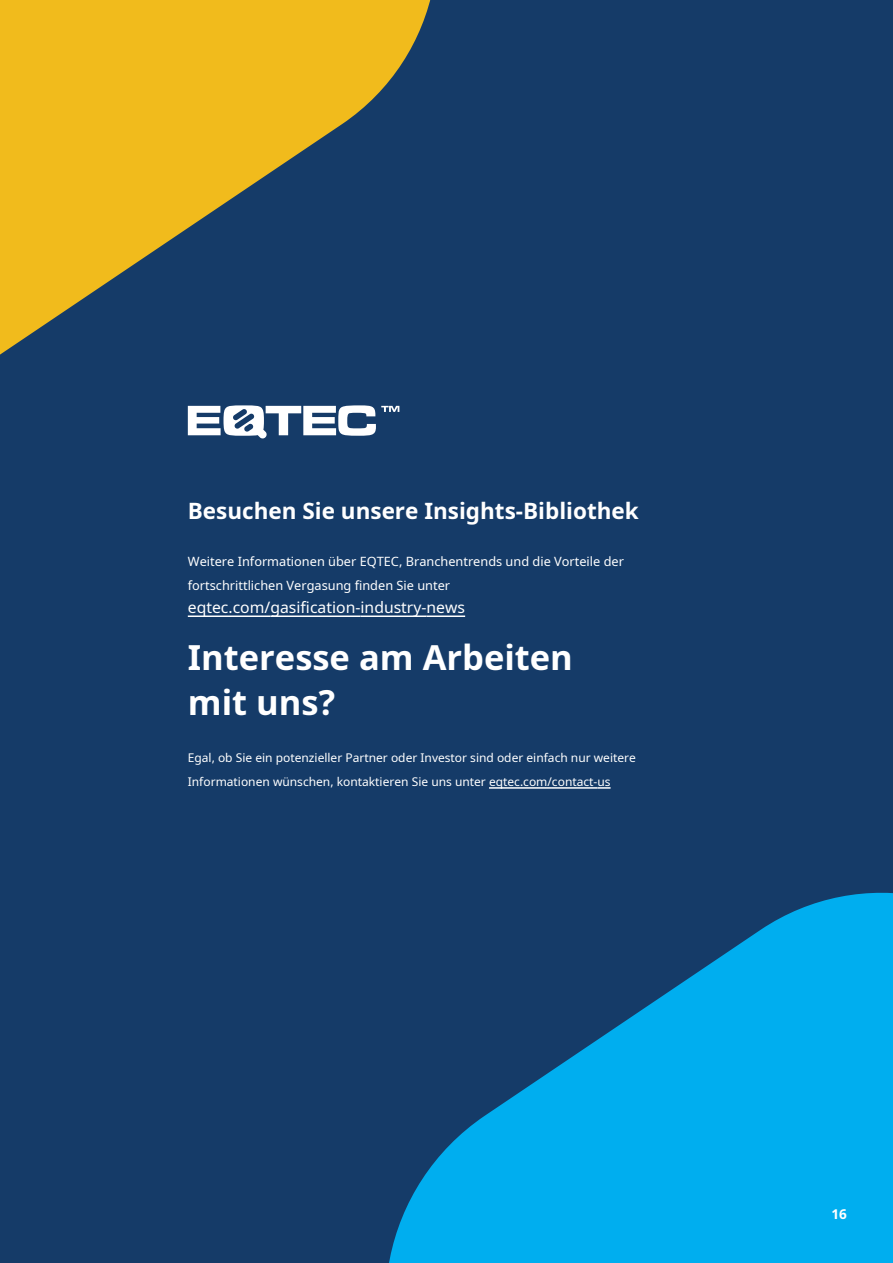
<style>
.page{position:relative;width:893px;height:1263px;background:#153b68}
.page>*{position:absolute;margin:0;border:0;box-sizing:border-box;transform-origin:0 0}
.t1{font:700 34.5px/45px "Noto Sans";color:#fff}
.t2{font:700 22.5px "Noto Sans";color:#fff}
.t3{font:15.75px "Noto Sans";color:#fff}
.t4{font:700 13.5px "Noto Sans";color:#fff}
.t5{font:12.75px/23.4px "Noto Sans";color:#fff}
.t6{font:12px/23.4px "Noto Sans";color:#fff}
</style>
<div class="page">
<svg style="left:389px;top:892px;width:504px;height:371px;fill:#00aeef"></svg>
<svg style="left:0;top:0;width:466px;height:617px"></svg>
<hr style="left:188px;top:615px;width:82px;height:2px;background:#fff">
<hr style="left:270px;top:615px;width:91px;height:2px;background:#fff">
<hr style="left:361px;top:615px;width:66px;height:2px;background:#fff">
<hr style="left:427px;top:615px;width:38px;height:2px;background:#fff">
<hr style="left:489px;top:787px;width:63px;height:2px;background:#fff">
<hr style="left:552px;top:787px;width:45px;height:2px;background:#fff">
<svg style="left:597px;top:787px;width:14px;height:2px"></svg>
<h2 class="t2" style="left:188px;top:495px;width:452px">Besuchen Sie unsere Insights-Bibliothek</h2>
<p class="t5" style="left:188px;top:550px;width:438px">Weitere Informationen über EQTEC, Branchentrends und die Vorteile der fortschrittlichen Vergasung finden Sie unter</p>
<h3 class="t3" style="left:188px;top:596px;width:279px">eqtec.com/gasification-industry-news</h3>
<h1 class="t1" style="left:188px;top:634px;width:387px">Interesse am Arbeiten mit uns?</h1>
<p class="t6" style="left:188px;top:746px;width:450px">Egal, ob Sie ein potenzieller Partner oder Investor sind oder einfach nur weitere<br>Informationen wünschen, kontaktieren Sie uns unter eqtec.com/contact-us</p>
<p class="t4" style="left:831px;top:1204px;width:17px">16</p>
</div>
